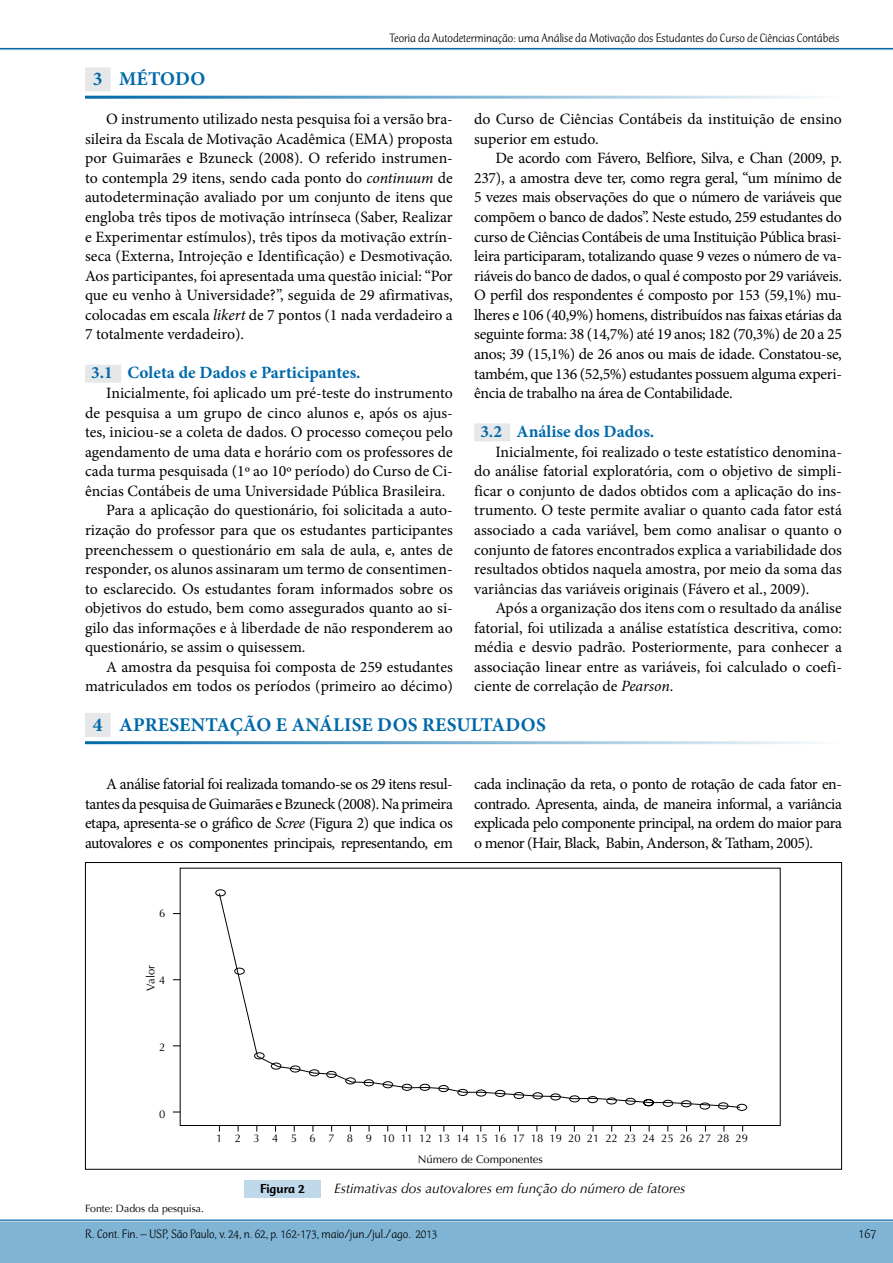
<style>
.page{position:relative;width:893px;height:1263px;background:#fff}
.page>*{position:absolute;margin:0;border:0;box-sizing:border-box;transform-origin:0 0}
.t1{font:700 19.5px "Minion Pro";letter-spacing:.01em;color:#0069aa}
.t2{font:700 17.25px "Minion Pro";color:#0069aa}
.t3{font:15.75px/19.5px "Minion Pro";color:#000;text-align:justify}
.t4{font:italic 13.5px "Optima";color:#000}
.t5{font:500 13.5px "CT Mercurius Std";color:#000}
.t6{font:300 13.5px "CT Mercurius Std";color:#000}
.t7{font:300 12.75px "CT Mercurius Std";color:#000}
.t8{font:11.25px "Optima";color:#000}
.t9{font:10.5px "Optima";color:#000}
.s1{font-style:italic}
</style>
<div class="page">
<hr style="left:0;top:49px;width:893px;height:1px;background:#e6e7e8">
<hr style="left:0;top:48px;width:893px;height:1px;background:#0069aa">
<div style="left:0;top:1221px;width:893px;height:42px;background:#80b4d5"></div>
<hr style="left:0;top:1219px;width:893px;height:2px;background:#3387bb">
<div style="left:85px;top:67px;width:26px;height:24px;background:#e6e7e8"></div>
<div style="left:85px;top:365px;width:36px;height:18px;background:#e6e7e8"></div>
<div style="left:474px;top:423px;width:36px;height:18px;background:#e6e7e8"></div>
<div style="left:85px;top:713px;width:26px;height:24px;background:#e6e7e8"></div>
<svg style="left:173px;top:893px;width:570px;height:239px"></svg>
<svg style="left:215px;top:889px;width:532px;height:222px"></svg>
<div style="left:244px;top:1180px;width:77px;height:18px;background:#bfd9ea"></div>
<p class="t7" style="left:390px;top:32px;width:451px">Teoria da Autodeterminação: uma Análise da Motivação dos Estudantes do Curso de Ciências Contábeis</p>
<p class="t1" style="left:93px;top:65px;width:109px">3 Método</p>
<p class="t3" style="left:85px;top:109px;width:369px;text-indent:21px">O instrumento utilizado nesta pesquisa foi a versão bra&shy;sileira da Escala de Motivação Acadêmica (EMA) proposta por Guimarães e Bzuneck (2008). O referido instrumen&shy;to contempla 29 itens, sendo cada ponto do <span class="s1">continuum</span> de autodeterminação avaliado por um conjunto de itens que engloba três tipos de motivação intrínseca (Saber, Realizar e Experimentar estímulos), três tipos da motivação extrín&shy;seca (Externa, Introjeção e Identificação) e Desmotivação.<br>Aos participantes, foi apresentada uma questão inicial: “Por que eu venho à Universidade?”, seguida de 29 afirmativas, colocadas em escala <span class="s1">likert</span> de 7 pontos (1 nada verdadeiro a 7 totalmente verdadeiro).</p>
<p class="t2" style="left:91px;top:361px;width:271px">3.1 Coleta de Dados e Participantes.</p>
<p class="t3" style="left:106px;top:383px;width:348px">Inicialmente, foi aplicado um pré-teste do instrumento</p>
<p class="t3" style="left:85px;top:403px;width:369px">de pesquisa a um grupo de cinco alunos e, após os ajus-</p>
<p class="t3" style="left:85px;top:422px;width:369px">tes, iniciou-se a coleta de dados. O processo começou pelo</p>
<p class="t3" style="left:85px;top:442px;width:369px">agendamento de uma data e horário com os professores de</p>
<p class="t3" style="left:85px;top:462px;width:369px">cada turma pesquisada (1º ao 10º período) do Curso de Ci-</p>
<p class="t3" style="left:85px;top:481px;width:362px">ências Contábeis de uma Universidade Pública Brasileira.</p>
<p class="t3" style="left:106px;top:501px;width:348px">Para a aplicação do questionário, foi solicitada a auto-</p>
<p class="t3" style="left:85px;top:520px;width:369px">rização do professor para que os estudantes participantes</p>
<p class="t3" style="left:85px;top:540px;width:369px">preenchessem o questionário em sala de aula, e, antes de</p>
<p class="t3" style="left:85px;top:559px;width:369px">responder, os alunos assinaram um termo de consentimen-</p>
<p class="t3" style="left:85px;top:579px;width:369px">to esclarecido. Os estudantes foram informados sobre os</p>
<p class="t3" style="left:85px;top:598px;width:369px">objetivos do estudo, bem como assegurados quanto ao si-</p>
<p class="t3" style="left:85px;top:618px;width:369px">gilo das informações e à liberdade de não responderem ao</p>
<p class="t3" style="left:85px;top:638px;width:222px">questionário, se assim o quisessem.</p>
<p class="t3" style="left:106px;top:657px;width:348px">A amostra da pesquisa foi composta de 259 estudantes</p>
<p class="t3" style="left:85px;top:677px;width:369px">matriculados em todos os períodos (primeiro ao décimo)</p>
<p class="t3" style="left:474px;top:109px;width:369px">do Curso de Ciências Contábeis da instituição de ensino superior em estudo.</p>
<p class="t3" style="left:474px;top:149px;width:369px;text-indent:21px">De acordo com Fávero, Belfiore, Silva, e Chan (2009, p.<br>237), a amostra deve ter, como regra geral, “um mínimo de 5 vezes mais observações do que o número de variáveis que compõem o banco de dados”. Neste estudo, 259 estudantes do curso de Ciências Contábeis de uma Instituição Pública brasi&shy;leira participaram, totalizando quase 9 vezes o número de va&shy;riáveis do banco de dados, o qual é composto por 29 variáveis.<br>O perfil dos respondentes é composto por 153 (59,1%) mu&shy;lheres e 106 (40,9%) homens, distribuídos nas faixas etárias da seguinte forma: 38 (14,7%) até 19 anos; 182 (70,3%) de 20 a 25 anos; 39 (15,1%) de 26 anos ou mais de idade. Constatou-se, também, que 136 (52,5%) estudantes possuem alguma experi&shy;ência de trabalho na área de Contabilidade.</p>
<p class="t2" style="left:480px;top:419px;width:175px">3.2 Análise dos Dados.</p>
<p class="t3" style="left:474px;top:442px;width:369px;text-indent:21px">Inicialmente, foi realizado o teste estatístico denomina&shy;do análise fatorial exploratória, com o objetivo de simpli&shy;ficar o conjunto de dados obtidos com a aplicação do ins&shy;trumento. O teste permite avaliar o quanto cada fator está associado a cada variável, bem como analisar o quanto o conjunto de fatores encontrados explica a variabilidade dos resultados obtidos naquela amostra, por meio da soma das variâncias das variáveis originais (Fávero et al., 2009).</p>
<p class="t3" style="left:474px;top:598px;width:369px;text-indent:21px">Após a organização dos itens com o resultado da análise fatorial, foi utilizada a análise estatística descritiva, como: média e desvio padrão. Posteriormente, para conhecer a associação linear entre as variáveis, foi calculado o coefi&shy;ciente de correlação de <span class="s1">Pearson</span>.</p>
<p class="t1" style="left:93px;top:711px;width:53px">4 Aprese</p>
<p class="t1" style="left:191px;top:711px;width:343px">ntação e Análise dos Resultados</p>
<p class="t3" style="left:85px;top:774px;width:369px;text-indent:21px">A análise fatorial foi realizada tomando-se os 29 itens resul&shy;tantes da pesquisa de Guimarães e Bzuneck (2008). Na primeira etapa, apresenta-se o gráfico de <span class="s1">Scree</span> (Figura 2) que indica os autovalores e os componentes principais, representando, em</p>
<p class="t3" style="left:474px;top:774px;width:369px">cada inclinação da reta, o ponto de rotação de cada fator en&shy;contrado. Apresenta, ainda, de maneira informal, a variância explicada pelo componente principal, na ordem do maior para o menor (Hair, Black, Babin, Anderson, &amp; Tatham, 2005).</p>
<p class="t8" style="left:159px;top:905px;width:8px">6</p>
<p class="t8" style="left:143px;top:991px;width:28px;rotate:-90deg">Valor</p>
<p class="t8" style="left:159px;top:972px;width:8px">4</p>
<p class="t8" style="left:159px;top:1040px;width:8px">2</p>
<p class="t8" style="left:159px;top:1107px;width:8px">0</p>
<p class="t9" style="left:85px;top:1202px;width:121px">Fonte: Dados da pesquisa.</p>
<p class="t8" style="left:216px;top:1131px;width:534px">1 2 3 4 5 6 7 8 9 1011121314151617181920212223242526272829</p>
<p class="t8" style="left:418px;top:1152px;width:127px">Número de Componentes</p>
<p class="t5" style="left:260px;top:1181px;width:46px">Figura 2</p>
<p class="t4" style="left:334px;top:1180px;width:353px">Estimativas dos autovalores em função do número de fatores</p>
<p class="t7" style="left:85px;top:1227px;width:354px">R. Cont. Fin. – USP, São Paulo, v. 24, n. 62, p. 162-173, maio/jun./jul./ago. 2013</p>
<p class="t6" style="left:858px;top:1227px;width:19px">167</p>
</div>
